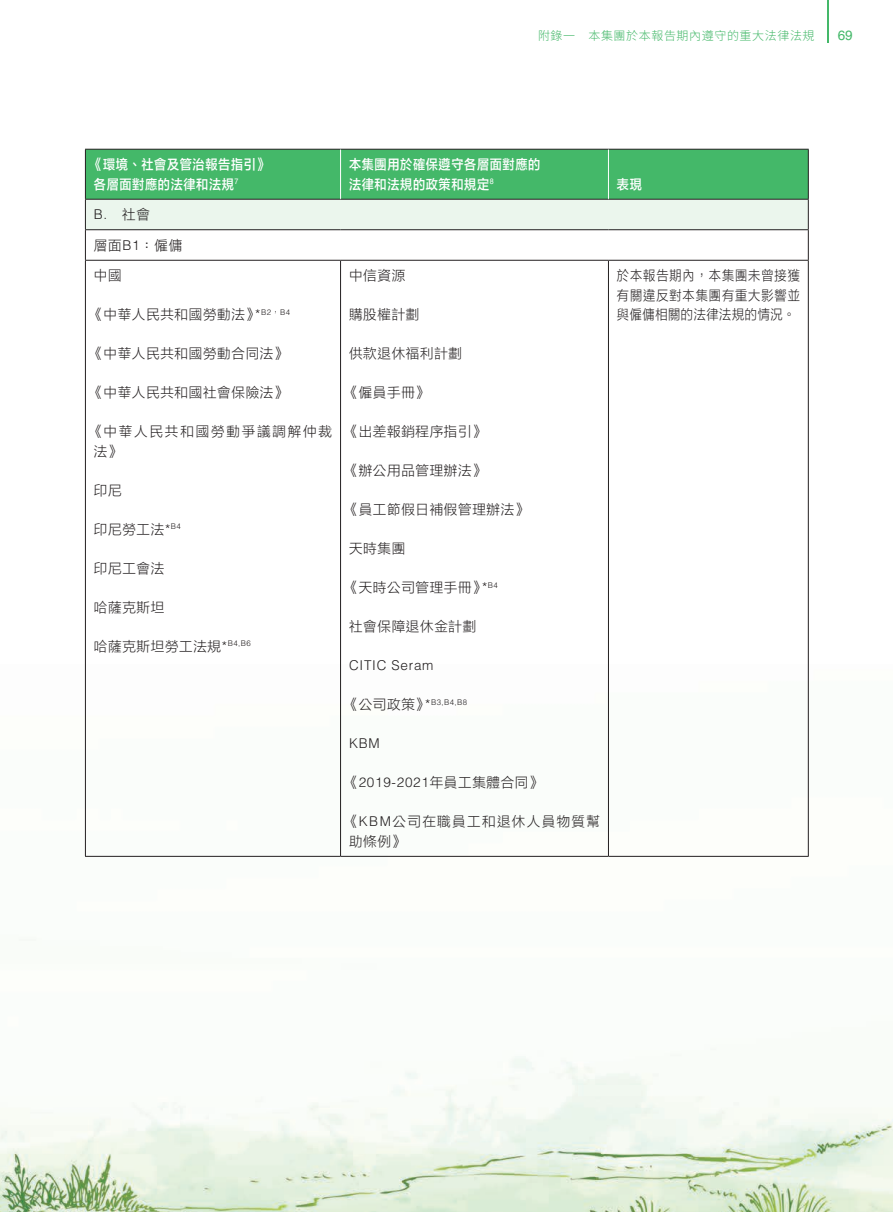
<style>
.page{position:relative;width:893px;height:1212px;background:#fff}
.page>*{position:absolute;margin:0;border:0;box-sizing:border-box;transform-origin:0 0}
.t1{font:13.5px "FZLTXHB BIG5 0";letter-spacing:.055em;color:#231f20}
.t2{font:13.5px/19.5px "FZLTZHB BIG5 0";letter-spacing:.055em;color:#fff;scale:.9 1}
.t3{font:13.5px/19.5px "FZLTXHB BIG5 0";letter-spacing:.055em;color:#231f20;text-align:justify;scale:.9 1}
.t4{font:13.5px/19.5px "FZLTXHB BIG5 0";letter-spacing:.105em;color:#231f20}
.t5{font:13.5px/19.5px "FZLTXHB BIG5 0";letter-spacing:.14em;color:#231f20}
.t6{font:300 13.5px "Helvetica LT Std";letter-spacing:.055em;color:#231f20}
.t7{font:13.5px "Helvetica LT Std";color:#44b869}
.t8{font:300 12px "Source Han Sans CN";letter-spacing:.05em;color:#44b869}
.t9{font:300 7.8px "Helvetica LT Std";color:#231f20}
.s1{font-family:"FZLTXHB BIG5 0";font-weight:400}
.s2{font-family:"Helvetica LT Std";font-weight:300}
.s3{font-family:"FZLTXHB BIG5 0";font-weight:400;font-size:13.5px}
.s4{font-size:13.5px}
</style>
<div class="page">
<img style="left:0;top:148px;width:893px;height:1064px">
<hr style="left:827px;top:0;width:2px;height:43px;background:#44b869">
<svg style="left:85px;top:149px;width:724px;height:80px;background:#80ca97"></svg>
<hr style="left:85px;top:229px;width:256px;height:1px;background:#231f20">
<hr style="left:85px;top:230px;width:1px;height:30px;background:#231f20">
<hr style="left:341px;top:229px;width:267px;height:1px;background:#231f20">
<hr style="left:608px;top:229px;width:201px;height:1px;background:#231f20">
<hr style="left:808px;top:230px;width:1px;height:30px;background:#231f20">
<hr style="left:85px;top:260px;width:256px;height:1px;background:#231f20">
<hr style="left:85px;top:261px;width:1px;height:595px;background:#231f20">
<hr style="left:341px;top:260px;width:267px;height:1px;background:#231f20">
<hr style="left:340px;top:261px;width:1px;height:595px;background:#231f20">
<hr style="left:608px;top:260px;width:201px;height:1px;background:#231f20">
<hr style="left:608px;top:261px;width:1px;height:595px;background:#231f20">
<hr style="left:808px;top:261px;width:1px;height:595px;background:#231f20">
<hr style="left:85px;top:856px;width:256px;height:1px;background:#231f20">
<hr style="left:341px;top:856px;width:267px;height:1px;background:#231f20">
<hr style="left:608px;top:856px;width:201px;height:1px;background:#231f20">
<hr style="left:340px;top:150px;width:1px;height:49px;background:#fff">
<hr style="left:608px;top:150px;width:1px;height:49px;background:#fff">
<p class="t8" style="left:538px;top:30px;width:278px">附錄一 本集團於本報告期內遵守的重大法律法規</p>
<p class="t7" style="left:838px;top:28px;width:17px">69</p>
<p class="t2" style="left:91px;top:154px;width:198px">《環境、社會及管治報告指引》各層面對應的法律和法規<sup>7</sup></p>
<p class="t2" style="left:349px;top:154px;width:214px">本集團用於確保遵守各層面對應的法律和法規的政策和規定<sup>8</sup></p>
<p class="t6" style="left:94px;top:206px;width:58px">B. <span class="s1">社會</span></p>
<p class="t1" style="left:94px;top:236px;width:90px">層面<span class="s2">B1</span>：僱傭</p>
<p class="t1" style="left:94px;top:267px;width:29px">中國</p>
<p class="t1" style="left:90px;top:306px;width:201px">《中華人民共和國勞動法》<span class="s2">*</span><sup>B2</sup><sup>，</sup><sup>B4</sup></p>
<p class="t1" style="left:90px;top:345px;width:198px">《中華人民共和國勞動合同法》</p>
<p class="t1" style="left:90px;top:384px;width:198px">《中華人民共和國社會保險法》</p>
<p class="t5" style="left:90px;top:421px;width:243px">《中華人民共和國勞動爭議調解仲裁法》</p>
<p class="t1" style="left:94px;top:481px;width:29px">印尼</p>
<p class="t1" style="left:94px;top:520px;width:89px">印尼勞工法<span class="s2">*</span><sup>B4</sup></p>
<p class="t1" style="left:94px;top:559px;width:72px">印尼工會法</p>
<p class="t1" style="left:94px;top:598px;width:72px">哈薩克斯坦</p>
<p class="t1" style="left:94px;top:637px;width:158px">哈薩克斯坦勞工法規<span class="s2">*</span><sup>B4,B6</sup></p>
<p class="t1" style="left:349px;top:267px;width:58px">中信資源</p>
<p class="t1" style="left:349px;top:306px;width:72px">購股權計劃</p>
<p class="t1" style="left:349px;top:345px;width:115px">供款退休福利計劃</p>
<p class="t1" style="left:345px;top:384px;width:84px">《僱員手冊》</p>
<p class="t1" style="left:345px;top:423px;width:141px">《出差報銷程序指引》</p>
<p class="t1" style="left:345px;top:462px;width:141px">《辦公用品管理辦法》</p>
<p class="t1" style="left:345px;top:501px;width:184px">《員工節假日補假管理辦法》</p>
<p class="t1" style="left:349px;top:540px;width:58px">天時集團</p>
<p class="t1" style="left:345px;top:579px;width:154px">《天時公司管理手冊》<span class="s2">*</span><sup>B4</sup></p>
<p class="t1" style="left:349px;top:618px;width:129px">社會保障退休金計劃</p>
<p class="t6" style="left:349px;top:657px;width:86px">CITIC Seram</p>
<p class="t9" style="left:345px;top:697px;width:123px"><span class="s3">《公司政策》</span><span class="s4">*</span>B3,B4,B8</p>
<p class="t6" style="left:349px;top:735px;width:32px">KBM</p>
<p class="t1" style="left:345px;top:774px;width:198px">《<span class="s2">2019-2021</span>年員工集體合同》</p>
<p class="t4" style="left:345px;top:811px;width:256px">《<span class="s2">KBM</span>公司在職員工和退休人員物質幫助條例》</p>
<p class="t2" style="left:617px;top:174px;width:29px">表現</p>
<p class="t3" style="left:617px;top:265px;width:205px">於本報告期內，本集團未曾接獲有關違反對本集團有重大影響並與僱傭相關的法律法規的情況。</p>
</div>
